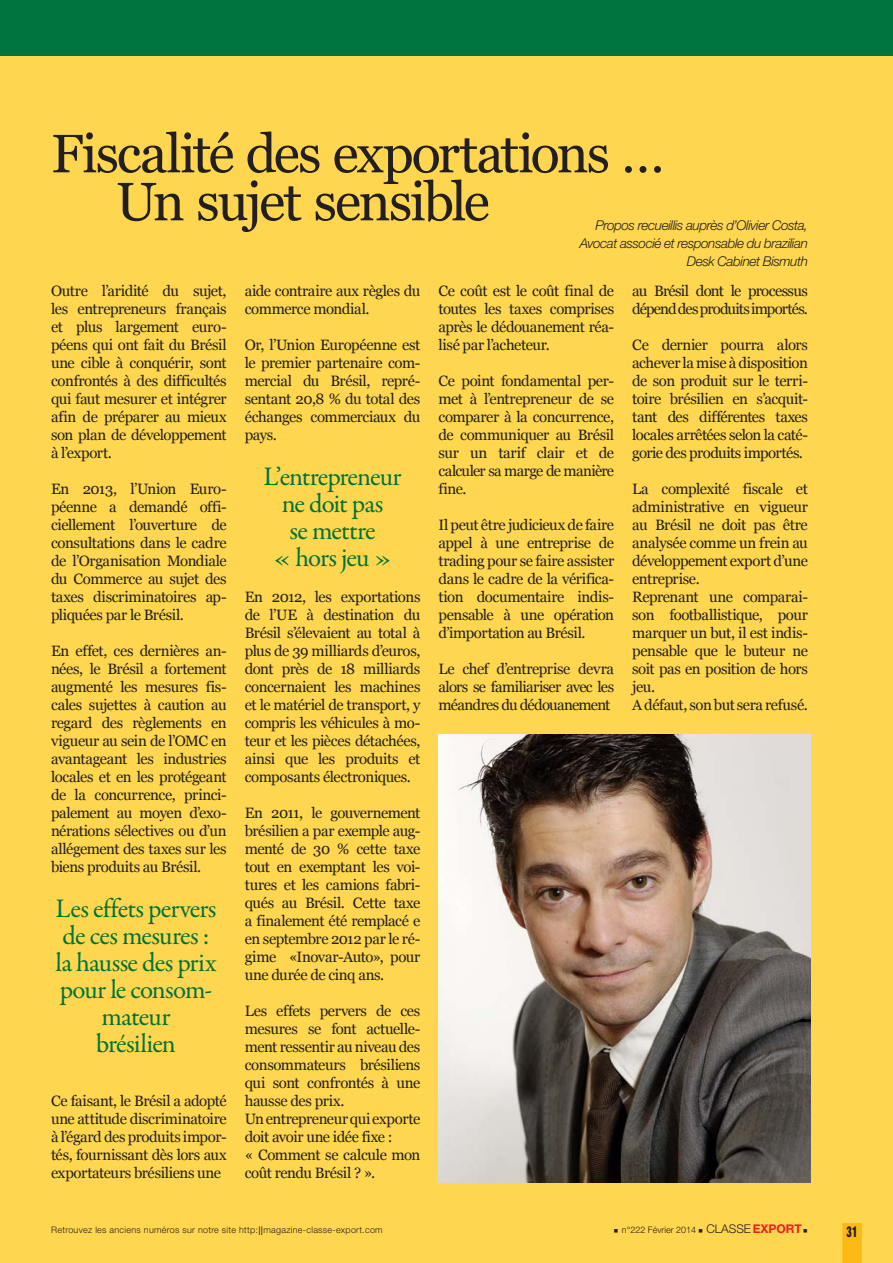
<style>
.page{position:relative;width:893px;height:1263px;background:#fff}
.page>*{position:absolute;margin:0;border:0;box-sizing:border-box;transform-origin:0 0}
.t1{font:54px/48px "Georgia";letter-spacing:-.04em;color:#231f20}
.t2{font:27px/27px "Garamond Premr Pro";letter-spacing:-.035em;color:#007236;text-align:center}
.t3{font:15px/18px "Georgia";letter-spacing:-.03em;color:#231f20;text-align:justify}
.t4{font:15px/18px "Georgia";letter-spacing:-.055em;color:#231f20}
.t5{font:900 condensed 15px "Helvetica Neue";color:#231f20;scale:.7 1}
.t6{font:italic 300 13.5px/18px "Helvetica Neue";letter-spacing:-.03em;color:#231f20;text-align:right}
.t7{font:300 12px "Helvetica Neue";color:#231f20}
.t8{font:300 9px "Helvetica Neue";letter-spacing:.03em;color:#231f20}
.t9{font:300 9px "Helvetica Neue";color:#231f20}
.s1{font-size:12px}
.s2{font-weight:700;color:#ed1d24}
</style>
<div class="page">
<div style="left:0;top:0;width:893px;height:57px;background:#00743e"></div>
<div style="left:0;top:56px;width:893px;height:1207px;background:#ffd64f"></div>
<img style="left:438px;top:735px;width:372px;height:447px">
<div style="left:842px;top:1223px;width:20px;height:40px;background:#fdb913"></div>
<h1 class="t1" style="left:116px;top:130px;width:550px;text-indent:-65px">Fiscalité des exportations …<br>Un sujet sensible</h1>
<p class="t6" style="left:580px;top:216px;width:230px">Propos recueillis auprès d’Olivier Costa,<br>Avocat associé et responsable du brazilian<br>Desk Cabinet Bismuth</p>
<p class="t3" style="left:51px;top:282px;width:177px">Outre l’aridité du sujet, les entrepreneurs français et plus largement euro&shy;péens qui ont fait du Brésil une cible à conquérir, sont confrontés à des difficultés qui faut mesurer et intégrer afin de préparer au mieux son plan de développement à l’export.</p>
<p class="t3" style="left:51px;top:480px;width:177px">En 2013, l’Union Euro&shy;péenne a demandé offi&shy;ciellement l’ouverture de consultations dans le cadre de l’Organisation Mondiale du Commerce au sujet des taxes discriminatoires ap&shy;pliquées par le Brésil.</p>
<p class="t3" style="left:51px;top:642px;width:177px">En effet, ces dernières an&shy;nées, le Brésil a fortement augmenté les mesures fis&shy;cales sujettes à caution au regard des règlements en vigueur au sein de l’OMC en avantageant les industries locales et en les protégeant de la concurrence, princi&shy;palement au moyen d’exo&shy;nérations sélectives ou d’un allégement des taxes sur les biens produits au Brésil.</p>
<h2 class="t2" style="left:56px;top:895px;width:163px">Les effets pervers de ces mesures : la hausse des prix pour le consom&shy;mateur<br>brésilien</h2>
<p class="t3" style="left:51px;top:1092px;width:177px">Ce faisant, le Brésil a adopté une attitude discriminatoire à l’égard des produits impor&shy;tés, fournissant dès lors aux exportateurs brésiliens une</p>
<p class="t3" style="left:245px;top:282px;width:177px">aide contraire aux règles du commerce mondial.</p>
<p class="t3" style="left:245px;top:336px;width:177px">Or, l’Union Européenne est le premier partenaire com&shy;mercial du Brésil, repré&shy;sentant 20,8 % du total des échanges commerciaux du pays.</p>
<h2 class="t2" style="left:263px;top:464px;width:140px">L’entrepreneur ne doit pas<br>se mettre<br>« hors jeu »</h2>
<p class="t3" style="left:245px;top:588px;width:177px">En 2012, les exportations de l’UE à destination du Brésil s’élevaient au total à plus de 39 milliards d’euros, dont près de 18 milliards concernaient les machines et le matériel de transport, y compris les véhicules à mo&shy;teur et les pièces détachées, ainsi que les produits et composants électroniques.</p>
<p class="t3" style="left:245px;top:804px;width:177px">En 2011, le gouvernement brésilien a par exemple aug&shy;menté de 30 % cette taxe tout en exemptant les voi&shy;tures et les camions fabri&shy;qués au Brésil. Cette taxe a finalement été remplacé e en septembre 2012 par le ré&shy;gime «Inovar-Auto», pour une durée de cinq ans.</p>
<p class="t3" style="left:245px;top:1002px;width:177px;text-align:left">Les effets pervers de ces mesures se font actuelle&shy;ment ressentir au niveau des consommateurs brésiliens qui sont confrontés à une hausse des prix.<br>Un entrepreneur qui exporte doit avoir une idée fixe :<br>« Comment se calcule mon coût rendu Brésil ? ».</p>
<p class="t3" style="left:438px;top:282px;width:177px">Ce coût est le coût final de toutes les taxes comprises après le dédouanement réa&shy;lisé par l’acheteur.</p>
<p class="t3" style="left:438px;top:372px;width:177px">Ce point fondamental per&shy;met à l’entrepreneur de se comparer à la concurrence, de communiquer au Brésil sur un tarif clair et de calculer sa marge de manière fine.</p>
<p class="t3" style="left:438px;top:516px;width:177px">Il peut être judicieux de faire appel à une entreprise de trading pour se faire assister dans le cadre de la vérifica&shy;tion documentaire indis&shy;pensable à une opération d’importation au Brésil.</p>
<p class="t3" style="left:438px;top:660px;width:177px">Le chef d’entreprise devra alors se familiariser avec les méandres du dédouanement</p>
<p class="t4" style="left:632px;top:282px;width:177px">au Brésil dont le processus dépend des produits importés.</p>
<p class="t3" style="left:632px;top:336px;width:177px">Ce dernier pourra alors achever la mise à disposition de son produit sur le terri&shy;toire brésilien en s’acquit&shy;tant des différentes taxes locales arrêtées selon la caté&shy;gorie des produits importés.</p>
<p class="t3" style="left:632px;top:480px;width:177px;text-align:left">La complexité fiscale et administrative en vigueur au Brésil ne doit pas être analysée comme un frein au développement export d’une entreprise.<br>Reprenant une comparai&shy;son footballistique, pour marquer un but, il est indis&shy;pensable que le buteur ne soit pas en position de hors jeu.<br>A défaut, son but sera refusé.</p>
<p class="t8" style="left:51px;top:1224px;width:333px">Retrouvez les anciens numéros sur notre site http:<span class="s1">ll</span>magazine-classe-export.com</p>
<p class="t9" style="left:614px;top:1224px;width:91px">■ n°222 Février 2014 ■</p>
<p class="t7" style="left:706px;top:1221px;width:103px">CLASSE<span class="s2">EXPORT</span> ■</p>
<p class="t5" style="left:847px;top:1222px;width:17px">31</p>
</div>
